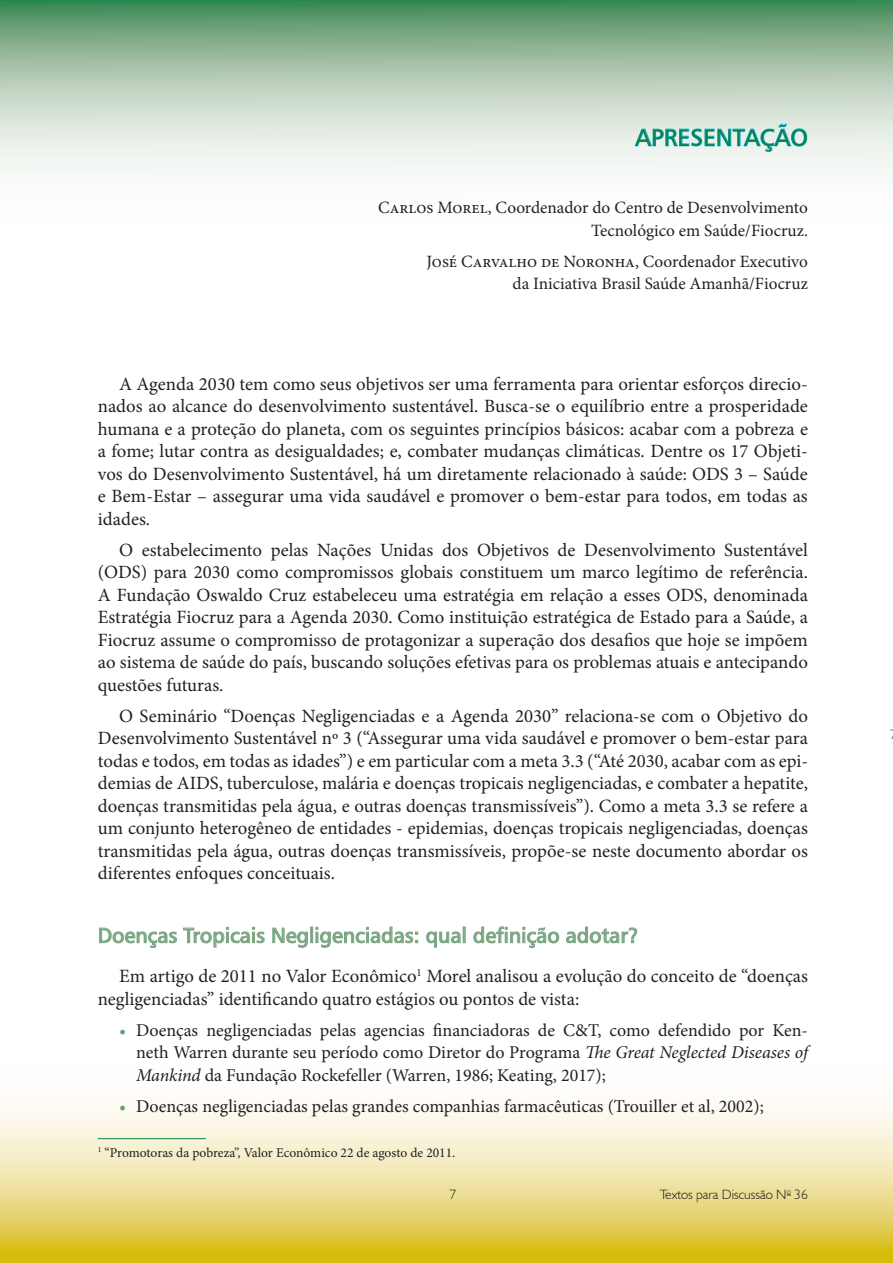
<style>
.page{position:relative;width:893px;height:1263px;background:#fff}
.page>*{position:absolute;margin:0;border:0;box-sizing:border-box;transform-origin:0 0}
.t1{font:24px "Humanist 777 BT Roman B";color:#098248}
.t2{font:21px "Humanist 777 BT Roman B";color:#7ba682}
.t3{font:18.75px/22.5px "Minion Pro";color:#231f20;text-align:justify}
.t4{font:18px/22.5px "Minion Pro";color:#231f20;text-align:justify}
.t5{font:17.25px/22.5px "Minion Pro";color:#231f20;text-align:right}
.t6{font:13.5px "Minion Pro";color:#231f20}
.t7{font:300 13.5px "Humanist 521 BT";color:#231f20}
.s1{color:#679c73}
.s2{font-style:italic}
</style>
<div class="page">
<svg style="left:0;top:0;width:893px;height:171px;background:#afc9b3"></svg>
<svg style="left:0;top:1102px;width:893px;height:161px;background:#ecdf97"></svg>
<svg style="left:635px;top:124px;width:172px;height:28px;background:#b7e1e9"></svg>
<svg style="left:99px;top:928px;width:78px;height:20px"></svg>
<svg style="left:183px;top:927px;width:82px;height:20px"></svg>
<svg style="left:272px;top:927px;width:36px;height:21px"></svg>
<div style="left:310px;top:927px;width:3px;height:16px;border:1px solid #7ba682"></div>
<svg style="left:316px;top:926px;width:102px;height:22px"></svg>
<svg style="left:426px;top:927px;width:39px;height:20px"></svg>
<svg style="left:473px;top:926px;width:86px;height:22px"></svg>
<svg style="left:566px;top:926px;width:71px;height:17px"></svg>
<hr style="left:98px;top:1138px;width:108px;height:1px;background:#098248">
<p class="t1" style="left:635px;top:123px;width:174px">APRESENTAÇÃO</p>
<p class="t5" style="left:378px;top:197px;width:431px">Carlos Morel, Coordenador do Centro de Desenvolvimento<br>Tecnológico em Saúde/Fiocruz.</p>
<p class="t5" style="left:427px;top:250px;width:383px">José Carvalho de Noronha, Coordenador Executivo da Iniciativa Brasil Saúde Amanhã/Fiocruz</p>
<p class="t3" style="left:98px;top:372px;width:712px;text-indent:21px">A Agenda 2030 tem como seus objetivos ser uma ferramenta para orientar esforços direcio&shy;nados ao alcance do desenvolvimento sustentável. Busca-se o equilíbrio entre a prosperidade humana e a proteção do planeta, com os seguintes princípios básicos: acabar com a pobreza e a fome; lutar contra as desigualdades; e, combater mudanças climáticas. Dentre os 17 Objeti&shy;vos do Desenvolvimento Sustentável, há um diretamente relacionado à saúde: ODS 3 – Saúde e Bem-Estar – assegurar uma vida saudável e promover o bem-estar para todos, em todas as idades.</p>
<p class="t3" style="left:98px;top:538px;width:712px;text-indent:21px">O estabelecimento pelas Nações Unidas dos Objetivos de Desenvolvimento Sustentável (ODS) para 2030 como compromissos globais constituem um marco legítimo de referência.<br>A Fundação Oswaldo Cruz estabeleceu uma estratégia em relação a esses ODS, denominada Estratégia Fiocruz para a Agenda 2030. Como instituição estratégica de Estado para a Saúde, a Fiocruz assume o compromisso de protagonizar a superação dos desafios que hoje se impõem ao sistema de saúde do país, buscando soluções efetivas para os problemas atuais e antecipando questões futuras.</p>
<p class="t3" style="left:98px;top:704px;width:712px;text-indent:21px">O Seminário “Doenças Negligenciadas e a Agenda 2030” relaciona-se com o Objetivo do Desenvolvimento Sustentável nº 3 (“Assegurar uma vida saudável e promover o bem-estar para todas e todos, em todas as idades”) e em particular com a meta 3.3 (“Até 2030, acabar com as epi&shy;demias de AIDS, tuberculose, malária e doenças tropicais negligenciadas, e combater a hepatite, doenças transmitidas pela água, e outras doenças transmissíveis”). Como a meta 3.3 se refere a um conjunto heterogêneo de entidades - epidemias, doenças tropicais negligenciadas, doenças transmitidas pela água, outras doenças transmissíveis, propõe-se neste documento abordar os diferentes enfoques conceituais.</p>
<p class="t2" style="left:98px;top:922px;width:542px">Doenças Tropicais Negligenciadas: qual definição adotar?</p>
<p class="t3" style="left:98px;top:965px;width:712px;text-indent:21px">Em artigo de 2011 no Valor Econômico<sup>1</sup> Morel analisou a evolução do conceito de “doenças negligenciadas” identificando quatro estágios ou pontos de vista:</p>
<p class="t4" style="left:136px;top:1019px;width:673px;text-indent:-17px"><span class="s1">•</span> Doenças negligenciadas pelas agencias financiadoras de C&amp;T, como defendido por Ken&shy;neth Warren durante seu período como Diretor do Programa <span class="s2">The Great Neglected Diseases of Mankind</span> da Fundação Rockefeller (Warren, 1986; Keating, 2017);</p>
<p class="t4" style="left:119px;top:1095px;width:646px"><span class="s1">•</span> Doenças negligenciadas pelas grandes companhias farmacêuticas (Trouiller et al, 2002);</p>
<p class="t6" style="left:98px;top:1143px;width:359px"><sup>1</sup> “Promotoras da pobreza”, Valor Econômico 22 de agosto de 2011.</p>
<p class="t7" style="left:449px;top:1186px;width:8px">7</p>
<p class="t7" style="left:660px;top:1186px;width:150px">Textos para Discussão N<sup>o</sup> 36</p>
</div>
